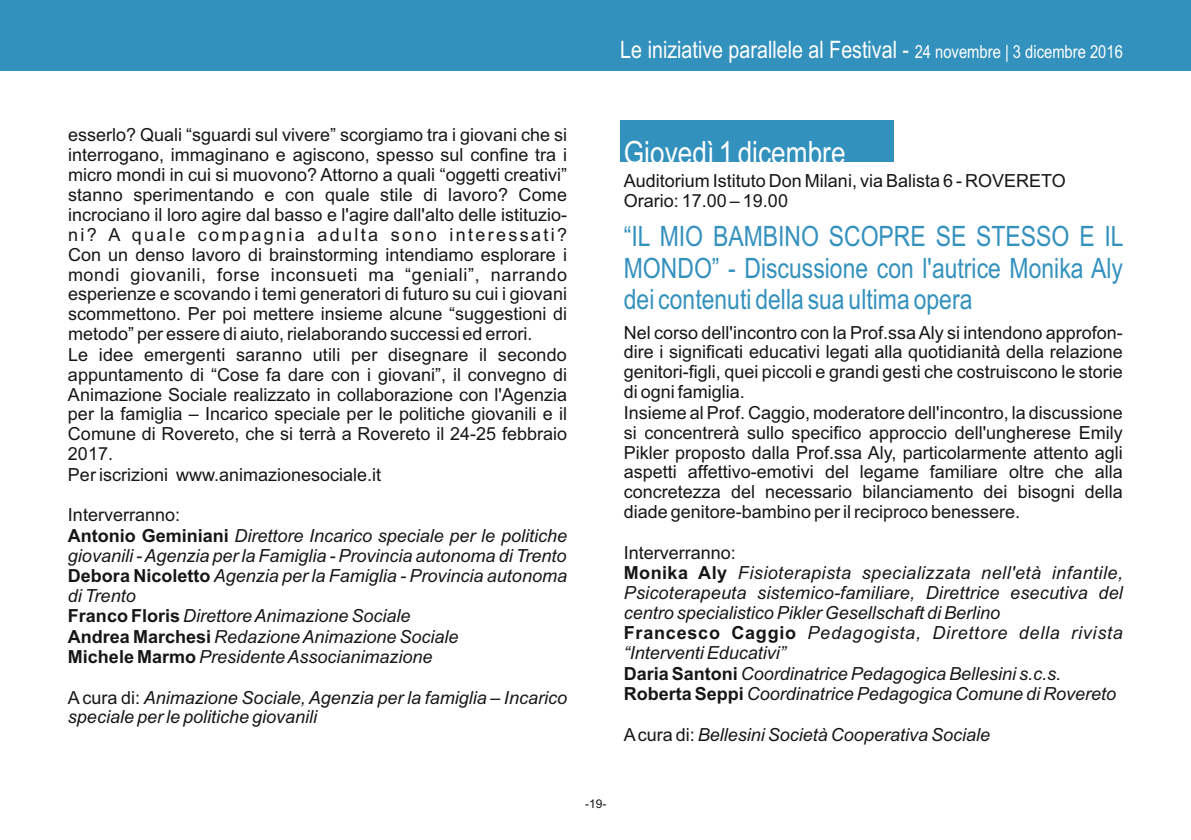
<style>
.page{position:relative;width:1191px;height:840px;background:#fff}
.page>*{position:absolute;margin:0;border:0;box-sizing:border-box;transform-origin:0 0}
.t1{font:32px "Arial Narrow";color:#fff}
.t2{font:28px/31.4px "Arial Narrow";color:#3391bd;text-align:justify}
.t3{font:24px "Arial Narrow";color:#fff}
.t4{font:18px/20px "Arial";color:#151616}
.t5{font:italic 18px/20.2px "Arial";color:#151616}
.t6{font:12px "Arial";color:#151616}
.s1{font-size:18px}
.s2{font-style:normal}
.s3{font-weight:700;font-style:normal}
</style>
<div class="page">
<div style="left:620px;top:120px;width:273px;height:42px;background:#3391bd"></div>
<div style="left:0;top:0;width:1191px;height:70px;background:#3391bd"></div>
<h3 class="t3" style="left:620px;top:41px;width:504px">Le iniziative parallele al Festival - <span class="s1">24 novembre | 3 dicembre 2016</span></h3>
<p class="t4" style="left:68px;top:126px;width:501px">esserlo? Quali “sguardi sul vivere” scorgiamo tra i giovani che si interrogano, immaginano e agiscono, spesso sul confine tra i micro mondi in cui si muovono? Attorno a quali “oggetti creativi” stanno sperimentando e con quale stile di lavoro? Come incrociano il loro agire dal basso e l'agire dall'alto delle istituzio&shy;ni? A quale compagnia adulta sono interessati?<br>Con un denso lavoro di brainstorming intendiamo esplorare i mondi giovanili, forse inconsueti ma “geniali”, narrando esperienze e scovando i temi generatori di futuro su cui i giovani scommettono. Per poi mettere insieme alcune “suggestioni di metodo” per essere di aiuto, rielaborando successi ed errori.<br>Le idee emergenti saranno utili per disegnare il secondo appuntamento di “Cose fa dare con i giovani”, il convegno di Animazione Sociale realizzato in collaborazione con l'Agenzia per la famiglia – Incarico speciale per le politiche giovanili e il Comune di Rovereto, che si terrà a Rovereto il 24-25 febbraio 2017.<br>Per iscrizioni www.animazionesociale.it</p>
<p class="t5" style="left:68px;top:506px;width:500px"><span class="s2">Interverranno:<br></span><span class="s3">Antonio Geminiani</span> Direttore Incarico speciale per le politiche giovanili - Agenzia per la Famiglia - Provincia autonoma di Trento <span class="s3">Debora Nicoletto</span> Agenzia per la Famiglia - Provincia autonoma di Trento<br><span class="s3">Franco Floris</span> Direttore Animazione Sociale<br><span class="s3">Andrea Marchesi</span> Redazione Animazione Sociale<br><span class="s3">Michele Marmo</span> Presidente Associanimazione</p>
<p class="t5" style="left:68px;top:688px;width:500px"><span class="s2">A cura di:</span> Animazione Sociale, Agenzia per la famiglia – Incarico speciale per le politiche giovanili</p>
<h1 class="t1" style="left:624px;top:140px;width:223px">Giovedì 1 dicembre</h1>
<p class="t4" style="left:624px;top:172px;width:443px">Auditorium Istituto Don Milani, via Balista 6 - ROVERETO<br>Orario: 17.00 – 19.00</p>
<h2 class="t2" style="left:624px;top:223px;width:501px">“IL MIO BAMBINO SCOPRE SE STESSO E IL MONDO” - Discussione con l'autrice Monika Aly dei contenuti della sua ultima opera</h2>
<p class="t4" style="left:624px;top:324px;width:500px">Nel corso dell'incontro con la Prof.ssa Aly si intendono approfon&shy;dire i significati educativi legati alla quotidianità della relazione genitori-figli, quei piccoli e grandi gesti che costruiscono le storie di ogni famiglia.<br>Insieme al Prof. Caggio, moderatore dell'incontro, la discussione si concentrerà sullo specifico approccio dell'ungherese Emily Pikler proposto dalla Prof.ssa Aly, particolarmente attento agli aspetti affettivo-emotivi del legame familiare oltre che alla concretezza del necessario bilanciamento dei bisogni della diade genitore-bambino per il reciproco benessere.</p>
<p class="t5" style="left:624px;top:544px;width:501px"><span class="s2">Interverranno:<br></span><span class="s3">Monika Aly</span> Fisioterapista specializzata nell'età infantile, Psicoterapeuta sistemico-familiare, Direttrice esecutiva del centro specialistico Pikler Gesellschaft di Berlino<br><span class="s3">Francesco Caggio</span> Pedagogista, Direttore della rivista “Interventi Educativi”<br><span class="s3">Daria Santoni</span> Coordinatrice Pedagogica Bellesini s.c.s.<br><span class="s3">Roberta Seppi</span> Coordinatrice Pedagogica Comune di Rovereto</p>
<p class="t5" style="left:624px;top:725px;width:368px"><span class="s2">A cura di:</span> Bellesini Società Cooperativa Sociale</p>
<p class="t6" style="left:585px;top:798px;width:23px">-19-</p>
</div>
